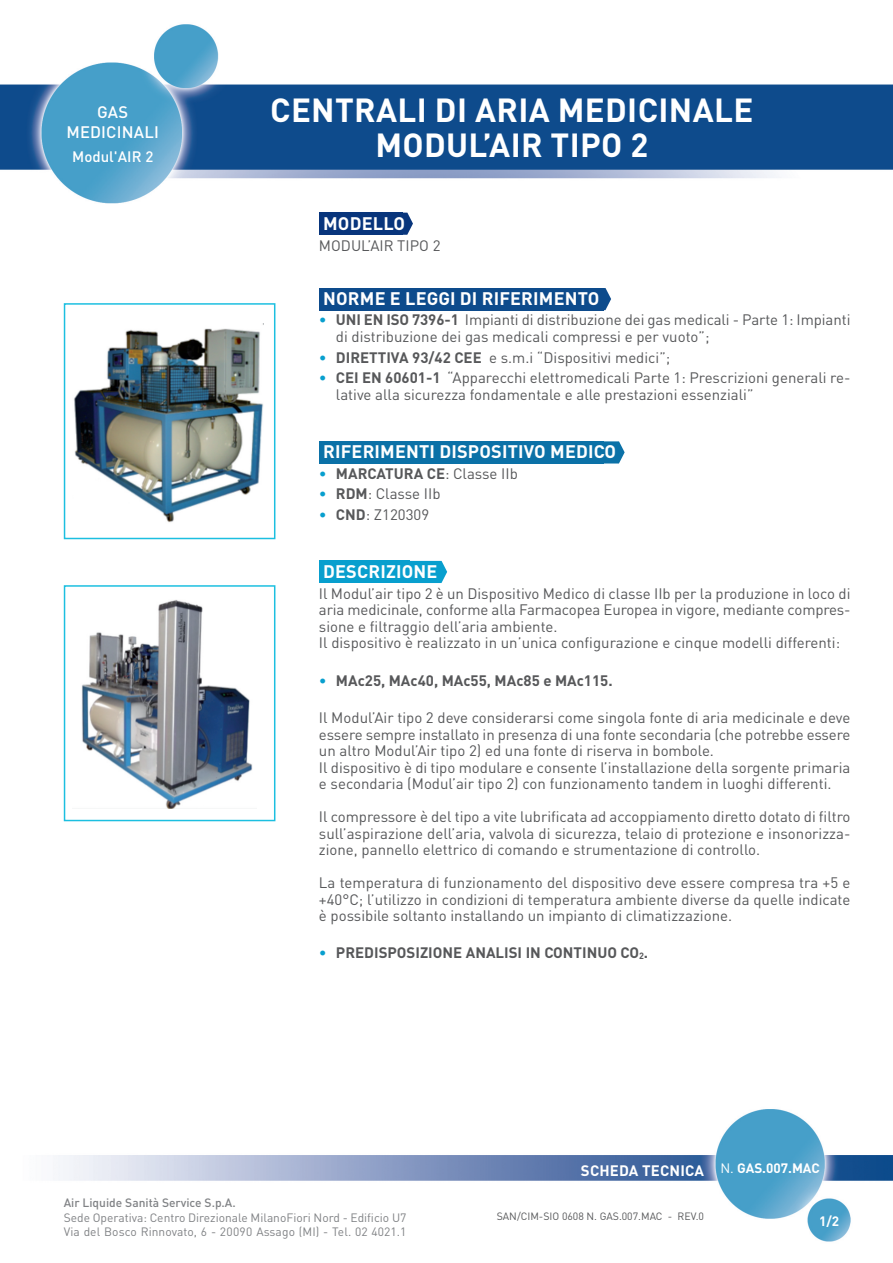
<style>
.page{position:relative;width:893px;height:1263px;background:#fff}
.page>*{position:absolute;margin:0;border:0;box-sizing:border-box;transform-origin:0 0}
.t1{font:700 33px/34.5px "DINOT";letter-spacing:.01em;color:#fff;text-align:center}
.t2{font:700 18px "DINOT";letter-spacing:.01em;color:#fff}
.t3{font:500 16.5px/19.8px "DINOT";letter-spacing:.01em;color:#fff;text-align:center}
.t4{font:15px/16.5px "DINOT";color:#57585a}
.t5{font:700 15px "DINOT";color:#57585a}
.t6{font:700 15px "DINOT";letter-spacing:.01em;color:#fff}
.t7{font:500 15px "DINOT";color:#fff}
.t8{font:700 13.5px "DINOT";color:#fff}
.t9{font:12px/14.4px "DINOT";color:#808285}
.t10{font:500 12px "DINOT";color:#808285}
.t11{font:10.5px "DINOT";color:#57585a}
.s1{color:#089fce}
.s2{font-weight:700}
.s3{font-weight:400;color:#089fce}
.s4{font-weight:400}
.s5{font-size:9px}
</style>
<div class="page">
<div style="left:319px;top:441px;width:284px;height:22px;background:#0b71a7"></div>
<svg style="left:603px;top:441px;width:22px;height:22px"></svg>
<div style="left:319px;top:561px;width:90px;height:22px;background:#089fce"></div>
<svg style="left:409px;top:561px;width:38px;height:22px"></svg>
<div style="left:319px;top:288px;width:284px;height:22px;background:#0d4b8c"></div>
<svg style="left:603px;top:288px;width:8px;height:22px"></svg>
<img style="left:0;top:24px;width:893px;height:189px">
<svg style="left:402px;top:213px;width:11px;height:22px"></svg>
<div style="left:319px;top:213px;width:83px;height:22px;background:#08357c"></div>
<img style="left:58px;top:1109px;width:835px;height:133px">
<img style="left:74px;top:323px;width:190px;height:200px">
<div style="left:64px;top:303px;width:211px;height:236px;border:2px solid #1cbfe0"></div>
<img style="left:81px;top:600px;width:172px;height:208px">
<div style="left:64px;top:585px;width:211px;height:236px;border:2px solid #1cbfe0"></div>
<p class="t3" style="left:66px;top:104px;width:94px">GAS<br>MEDICINALI</p>
<p class="t7" style="left:72px;top:151px;width:83px">Modul'AIR 2</p>
<h1 class="t1" style="left:270px;top:96px;width:485px">CENTRALI DI ARIA MEDICINALE<br>MODUL’AIR TIPO 2</h1>
<p class="t2" style="left:323px;top:217px;width:83px">MODELLO</p>
<p class="t4" style="left:319px;top:239px;width:123px">MODUL’AIR TIPO 2</p>
<p class="t2" style="left:323px;top:292px;width:278px">NORME E LEGGI DI RIFERIMENTO</p>
<p class="t4" style="left:336px;top:313px;width:516px;text-indent:-17px"><span class="s1">•</span> <span class="s2">UNI EN ISO 7396-1</span> Impianti di distribuzione dei gas medicali - Parte 1: Impianti di distribuzione dei gas medicali compressi e per vuoto”;</p>
<p class="t4" style="left:319px;top:351px;width:353px"><span class="s1">•</span> <span class="s2">DIRETTIVA 93/42 CEE</span> e s.m.i “Dispositivi medici”;</p>
<p class="t4" style="left:336px;top:371px;width:516px;text-indent:-17px"><span class="s1">•</span> <span class="s2">CEI EN 60601-1</span> “Apparecchi elettromedicali Parte 1: Prescrizioni generali re&shy;lative alla sicurezza fondamentale e alle prestazioni essenziali”</p>
<p class="t2" style="left:323px;top:445px;width:294px">RIFERIMENTI DISPOSITIVO MEDICO</p>
<p class="t5" style="left:319px;top:468px;width:200px"><span class="s3">•</span> MARCATURA CE<span class="s4">: Classe IIb</span></p>
<p class="t4" style="left:319px;top:487px;width:123px"><span class="s1">•</span> <span class="s2">RDM</span>: Classe IIb</p>
<p class="t4" style="left:319px;top:508px;width:112px"><span class="s1">•</span> <span class="s2">CND</span>: Z120309</p>
<p class="t2" style="left:323px;top:565px;width:116px">DESCRIZIONE</p>
<p class="t4" style="left:319px;top:587px;width:533px">Il Modul’air tipo 2 è un Dispositivo Medico di classe IIb per la produzione in loco di aria medicinale, conforme alla Farmacopea Europea in vigore, mediante compres&shy;sione e filtraggio dell’aria ambiente.<br>Il dispositivo è realizzato in un’unica configurazione e cinque modelli differenti:</p>
<p class="t5" style="left:319px;top:675px;width:295px"><span class="s3">•</span> MAc25, MAc40, MAc55, MAc85 e MAc115.</p>
<p class="t4" style="left:319px;top:711px;width:533px">Il Modul’Air tipo 2 deve considerarsi come singola fonte di aria medicinale e deve essere sempre installato in presenza di una fonte secondaria (che potrebbe essere un altro Modul’Air tipo 2) ed una fonte di riserva in bombole.<br>Il dispositivo è di tipo modulare e consente l’installazione della sorgente primaria e secondaria (Modul’air tipo 2) con funzionamento tandem in luoghi differenti.</p>
<p class="t4" style="left:319px;top:810px;width:533px;text-align:justify">Il compressore è del tipo a vite lubrificata ad accoppiamento diretto dotato di filtro sull’aspirazione dell’aria, valvola di sicurezza, telaio di protezione e insonorizza&shy;zione, pannello elettrico di comando e strumentazione di controllo.</p>
<p class="t4" style="left:319px;top:876px;width:533px;text-align:justify">La temperatura di funzionamento del dispositivo deve essere compresa tra +5 e +40°C; l’utilizzo in condizioni di temperatura ambiente diverse da quelle indicate è possibile soltanto installando un impianto di climatizzazione.</p>
<p class="t5" style="left:319px;top:947px;width:331px"><span class="s3">•</span> PREDISPOSIZIONE ANALISI IN CONTINUO CO<span class="s5">2</span>.</p>
<p class="t6" style="left:581px;top:1165px;width:124px">SCHEDA TECNICA</p>
<p class="t8" style="left:720px;top:1163px;width:101px"><span class="s4">N.</span> GAS.007.MAC</p>
<p class="t10" style="left:64px;top:1199px;width:174px">Air Liquide Sanità Service S.p.A.</p>
<p class="t9" style="left:64px;top:1212px;width:344px">Sede Operativa: Centro Direzionale MilanoFiori Nord - Edificio U7<br>Via del Bosco Rinnovato, 6 - 20090 Assago (MI) - Tel. 02 4021.1</p>
<p class="t11" style="left:497px;top:1212px;width:209px">SAN/CIM-SIO 0608 N. GAS.007.MAC - REV.0</p>
<p class="t8" style="left:819px;top:1216px;width:22px">1/2</p>
</div>
